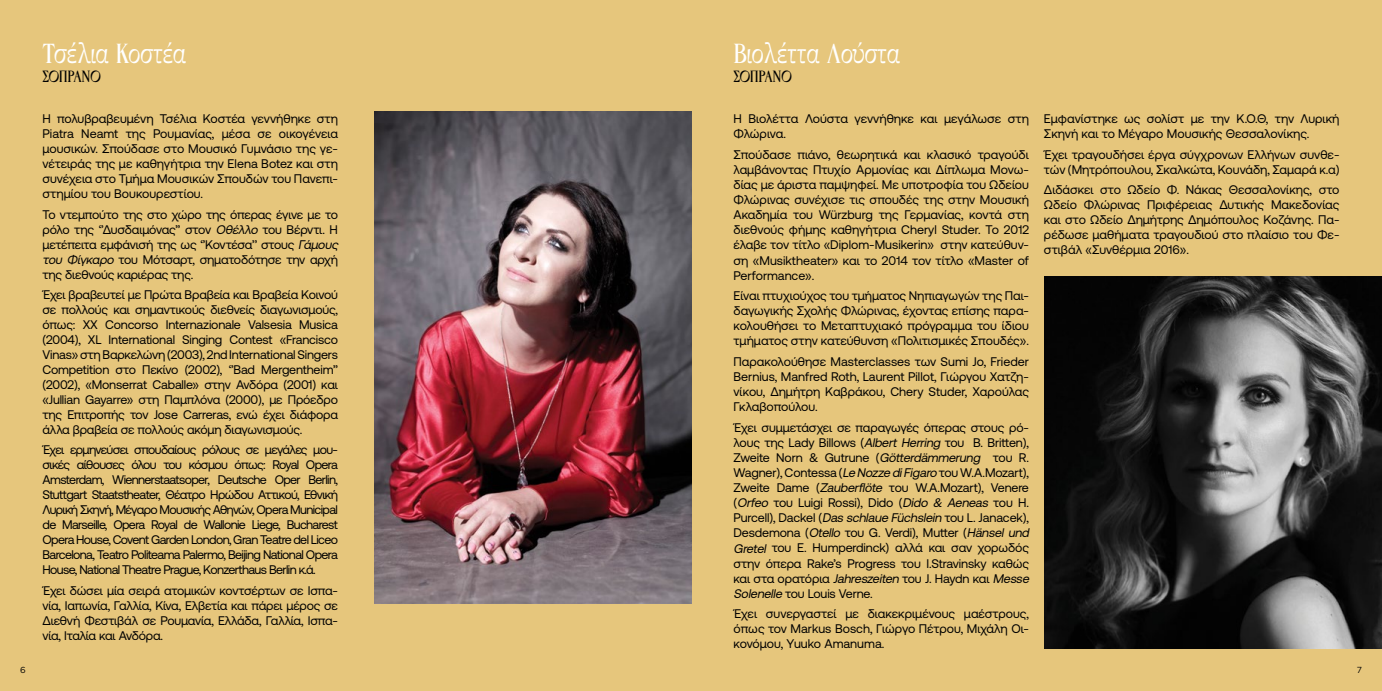
<style>
.page{position:relative;width:1382px;height:691px;background:#e6c67c}
.page>*{position:absolute;margin:0;border:0;box-sizing:border-box;transform-origin:0 0}
.t1{font:27.5px "Aegithalos";color:#fff}
.t2{font:16.25px "Aegithalos";color:#000}
.t3{font:12.5px/15px "Aeonik Pro";letter-spacing:-.01em;color:#000;text-align:justify}
.t4{font:8.75px "Gotham Greek";color:#000}
.s1{font-style:italic}
</style>
<div class="page">
<img style="left:1044px;top:277px;width:338px;height:371px">
<img style="left:374px;top:112px;width:317px;height:492px">
<p class="t4" style="left:20px;top:665px;width:7px">6</p>
<h1 class="t1" style="left:43px;top:36px;width:145px">Τσέλια Κοστέα</h1>
<h2 class="t2" style="left:43px;top:66px;width:60px">ΣΟΠΡΆΝΟ</h2>
<p class="t3" style="left:43px;top:111px;width:297px">Η πολυβραβευμένη Τσέλια Κοστέα γεννήθηκε στη Piatra Neamt της Ρουμανίας, μέσα σε οικογένεια μουσικών. Σπούδασε στο Μουσικό Γυμνάσιο της γε&shy;νέτειράς της με καθηγήτρια την Elena Botez και στη συνέχεια στο Τμήμα Μουσικών Σπουδών του Πανεπι&shy;στημίου του Βουκουρεστίου.</p>
<p class="t3" style="left:43px;top:207px;width:299px;text-align:left">Το ντεμπούτο της στο χώρο της όπερας έγινε με το ρόλο της ‘’Δυσδαιμόνας’’ στον <span class="s1">Οθέλλο</span> του Βέρντι. Η μετέπειτα εμφάνισή της ως ‘’Κοντέσα’’ στους <span class="s1">Γάμους του Φίγκαρο</span> του Μότσαρτ, σηματοδότησε την αρχή της διεθνούς καριέρας της.</p>
<p class="t3" style="left:43px;top:287px;width:297px">Έχει βραβευτεί με Πρώτα Βραβεία και Βραβεία Κοινού σε πολλούς και σημαντικούς διεθνείς διαγωνισμούς, όπως: XX Concorso Internazionale Valsesia Musica (2004), XL International Singing Contest «Francisco Vinas» στη Βαρκελώνη (2003), 2nd International Singers Competition στο Πεκίνο (2002), ‘’Bad Mergentheim’’ (2002), «Monserrat Caballe» στην Ανδόρα (2001) και «Jullian Gayarre» στη Παμπλόνα (2000), με Πρόεδρο της Επιτροπής τον Jose Carreras, ενώ έχει διάφορα άλλα βραβεία σε πολλούς ακόμη διαγωνισμούς.</p>
<p class="t3" style="left:43px;top:442px;width:297px">Έχει ερμηνεύσει σπουδαίους ρόλους σε μεγάλες μου&shy;σικές αίθουσες όλου του κόσμου όπως: Royal Opera Amsterdam, Wiennerstaatsoper, Deutsche Oper Berlin, Stuttgart Staatstheater, Θέατρο Ηρώδου Αττικού, Εθνική Λυρική Σκηνή, Μέγαρο Μουσικής Αθηνών, Opera Municipal de Marseille, Opera Royal de Wallonie Liege, Bucharest Opera House, Covent Garden London, Gran Teatre del Liceo Barcelona, Teatro Politeama Palermo, Beijing National Opera House, National Theatre Prague, Konzerthaus Berlin κ.ά.</p>
<p class="t3" style="left:43px;top:583px;width:297px">Έχει δώσει μία σειρά ατομικών κοντσέρτων σε Ισπα&shy;νία, Ιαπωνία, Γαλλία, Κίνα, Ελβετία και πάρει μέρος σε Διεθνή Φεστιβάλ σε Ρουμανία, Ελλάδα, Γαλλία, Ισπα&shy;νία, Ιταλία και Ανδόρα.</p>
<h1 class="t1" style="left:733px;top:36px;width:168px">Βιολέττα Λούστα</h1>
<h2 class="t2" style="left:733px;top:66px;width:60px">ΣΟΠΡΆΝΟ</h2>
<p class="t3" style="left:733px;top:111px;width:297px">Η Βιολέττα Λούστα γεννήθηκε και μεγάλωσε στη<br>Φλώρινα.</p>
<p class="t3" style="left:733px;top:147px;width:297px">Σπούδασε πιάνο, θεωρητικά και κλασικό τραγούδι λαμβάνοντας Πτυχίο Αρμονίας και Δίπλωμα Μονω&shy;δίας με άριστα παμψηφεί. Με υποτροφία του Ωδείου Φλώρινας συνέχισε τις σπουδές της στην Μουσική Ακαδημία του Würzburg της Γερμανίας, κοντά στη διεθνούς φήμης καθηγήτρια Cheryl Studer. Το 2012 έλαβε τον τίτλο «Diplom-Musikerin» στην κατεύθυν&shy;ση «Musiktheater» και το 2014 τον τίτλο «Master of Performance».</p>
<p class="t3" style="left:733px;top:288px;width:297px">Είναι πτυχιούχος του τμήματος Νηπιαγωγών της Παι&shy;δαγωγικής Σχολής Φλώρινας, έχοντας επίσης παρα&shy;κολουθήσει το Μεταπτυχιακό πρόγραμμα του ίδιου τμήματος στην κατεύθυνση «Πολιτισμικές Σπουδές».</p>
<p class="t3" style="left:733px;top:354px;width:297px">Παρακολούθησε Masterclasses των Sumi Jo, Frieder Bernius, Manfred Roth, Laurent Pillot, Γιώργου Χατζη&shy;νίκου, Δημήτρη Καβράκου, Chery Studer, Χαρούλας Γκλαβοπούλου.</p>
<p class="t3" style="left:733px;top:420px;width:299px;text-align:left">Έχει συμμετάσχει σε παραγωγές όπερας στους ρό&shy;λους της Lady Billows (<span class="s1">Albert Herring</span> του B. Britten), Zweite Norn &amp; Gutrune (<span class="s1">Götterdämmerung</span> του R.<br>Wagner), Contessa (<span class="s1">Le Nozze diFigaro</span> του W.A.Mozart), Zweite Dame (<span class="s1">Zauberflöte</span> του W.A.Mozart), Venere (<span class="s1">Orfeo</span> του Luigi Rossi), Dido (<span class="s1">Dido &amp; Aeneas</span> του H.<br>Purcell), Dackel (<span class="s1">Das schlaue Füchslein</span> του L. Janacek), Desdemona (<span class="s1">Otello</span> του G. Verdi), Mutter (<span class="s1">Hänsel und Gretel</span> του E. Humperdinck) αλλά και σαν χορωδός στην όπερα Rake’s Progress του I.Stravinsky καθώς και στα ορατόρια <span class="s1">Jahreszeiten</span> του J. Haydn και <span class="s1">Messe Solenelle</span> του Louis Verne.</p>
<p class="t3" style="left:733px;top:606px;width:297px">Έχει συνεργαστεί με διακεκριμένους μαέστρους, όπως τον Markus Bosch, Γιώργο Πέτρου, Μιχάλη Οι&shy;κονόμου, Yuuko Amanuma.</p>
<p class="t3" style="left:1044px;top:111px;width:297px">Εμφανίστηκε ως σολίστ με την Κ.Ο.Θ, την Λυρική<br>Σκηνή και το Μέγαρο Μουσικής Θεσσαλονίκης.</p>
<p class="t3" style="left:1044px;top:147px;width:297px">Έχει τραγουδήσει έργα σύγχρονων Ελλήνων συνθε&shy;τών (Μητρόπουλου, Σκαλκώτα, Κουνάδη, Σαμαρά κ.α)</p>
<p class="t3" style="left:1044px;top:182px;width:297px">Διδάσκει στο Ωδείο Φ. Νάκας Θεσσαλονίκης, στο Ωδείο Φλώρινας Πριφέρειας Δυτικής Μακεδονίας και στο Ωδείο Δημήτρης Δημόπουλος Κοζάνης. Πα&shy;ρέδωσε μαθήματα τραγουδιού στο πλαίσιο του Φε&shy;στιβάλ «Συνθέρμια 2016».</p>
<p class="t4" style="left:1357px;top:665px;width:7px">7</p>
</div>
